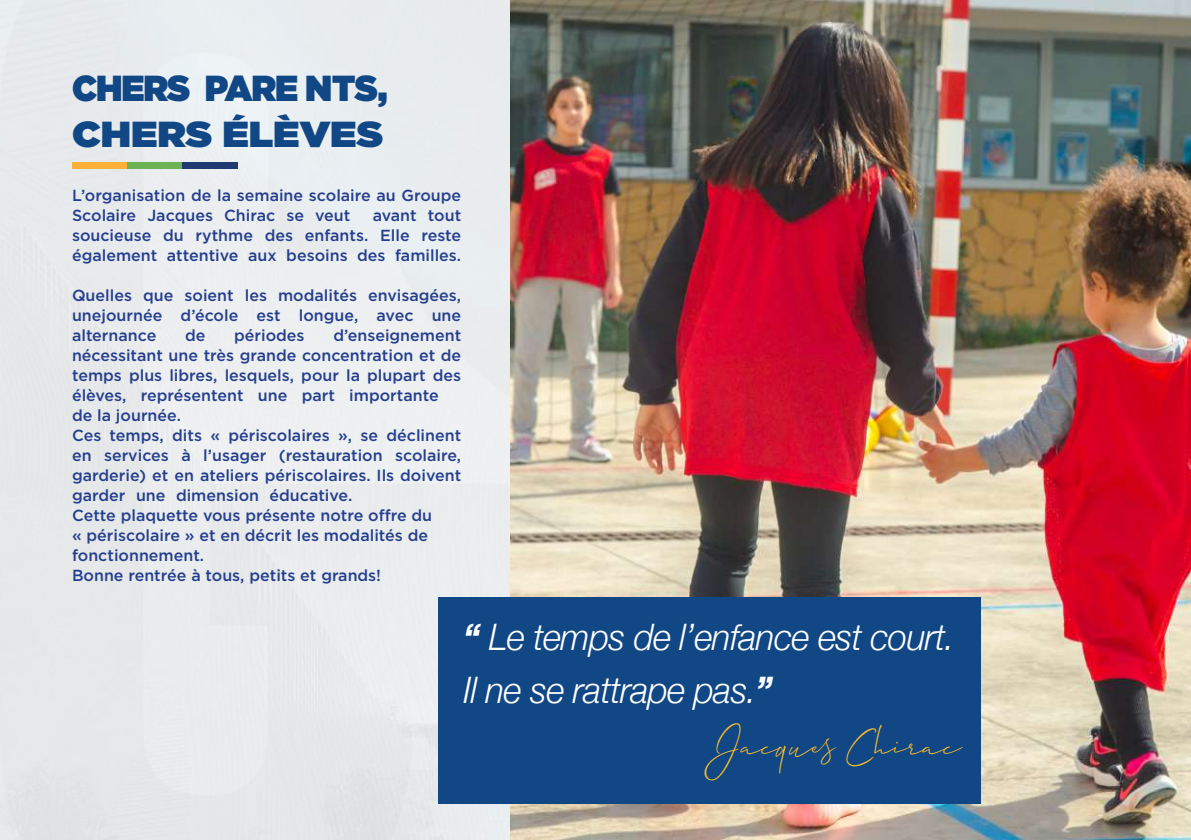
<style>
.page{position:relative;width:1191px;height:840px;background:#fff}
.page>*{position:absolute;margin:0;border:0;box-sizing:border-box;transform-origin:0 0}
.t1{font:47.2px "Allison Script";color:#fdbe28}
.t2{font:italic 300 36.4px/53.2px "Helvetica Neue";letter-spacing:-.02em;color:#fff;scale:.96 1}
.t3{font:900 36.2px/46px "Gotham";color:#114785;scale:.96 1}
.t4{font:500 16px/20px "Gotham";color:#253f8e}
.s1{font-weight:700}
</style>
<div class="page">
<div style="left:0;top:0;width:510px;height:839px;background:#e9ecee"></div>
<img style="left:510px;top:0;width:681px;height:839px">
<div style="left:72px;top:162px;width:55px;height:6px;background:#fbb03a"></div>
<div style="left:127px;top:162px;width:55px;height:6px;background:#6db355"></div>
<div style="left:182px;top:162px;width:55px;height:6px;background:#1e3a70"></div>
<div style="left:438px;top:596px;width:543px;height:206px;background:#114785"></div>
<h3 class="t3" style="left:72px;top:65px;width:330px">CHERS PARE NTS,<br>CHERS ÉLÈVES</h3>
<p class="t4" style="left:72px;top:185px;width:391px">L’organisation de la semaine scolaire au Groupe<br>Scolaire Jacques Chirac se veut</p>
<p class="t4" style="left:72px;top:205px;width:391px;text-align:justify;text-indent:301px">avant tout soucieuse du rythme des enfants. Elle reste également attentive aux besoins des familles.</p>
<p class="t4" style="left:72px;top:285px;width:391px;text-align:justify">Quelles que soient les modalités envisagées, unejournée d’école est longue, avec une alternance</p>
<p class="t4" style="left:185px;top:325px;width:22px">de</p>
<p class="t4" style="left:234px;top:325px;width:72px">périodes</p>
<p class="t4" style="left:72px;top:325px;width:391px;text-indent:261px">d’enseignement nécessitant une très grande concentration et de temps plus libres, lesquels, pour la plupart des élèves, représentent une part importante de la journée.<br>Ces temps, dits « périscolaires », se déclinent en services à l’usager (restauration scolaire, garderie) et en ateliers périscolaires. Ils doivent garder une dimension éducative.<br>Cette plaquette vous présente notre offre du<br>« périscolaire » et en décrit les modalités de fonctionnement.<br>Bonne rentrée à tous, petits et grands!</p>
<h2 class="t2" style="left:463px;top:607px;width:513px"><span class="s1">“</span> Le temps de l’enfance est court.<br>Il ne se rattrape pas.<span class="s1">”</span></h2>
<h1 class="t1" style="left:711px;top:708px;width:250px">Jacques Chirac</h1>
</div>
